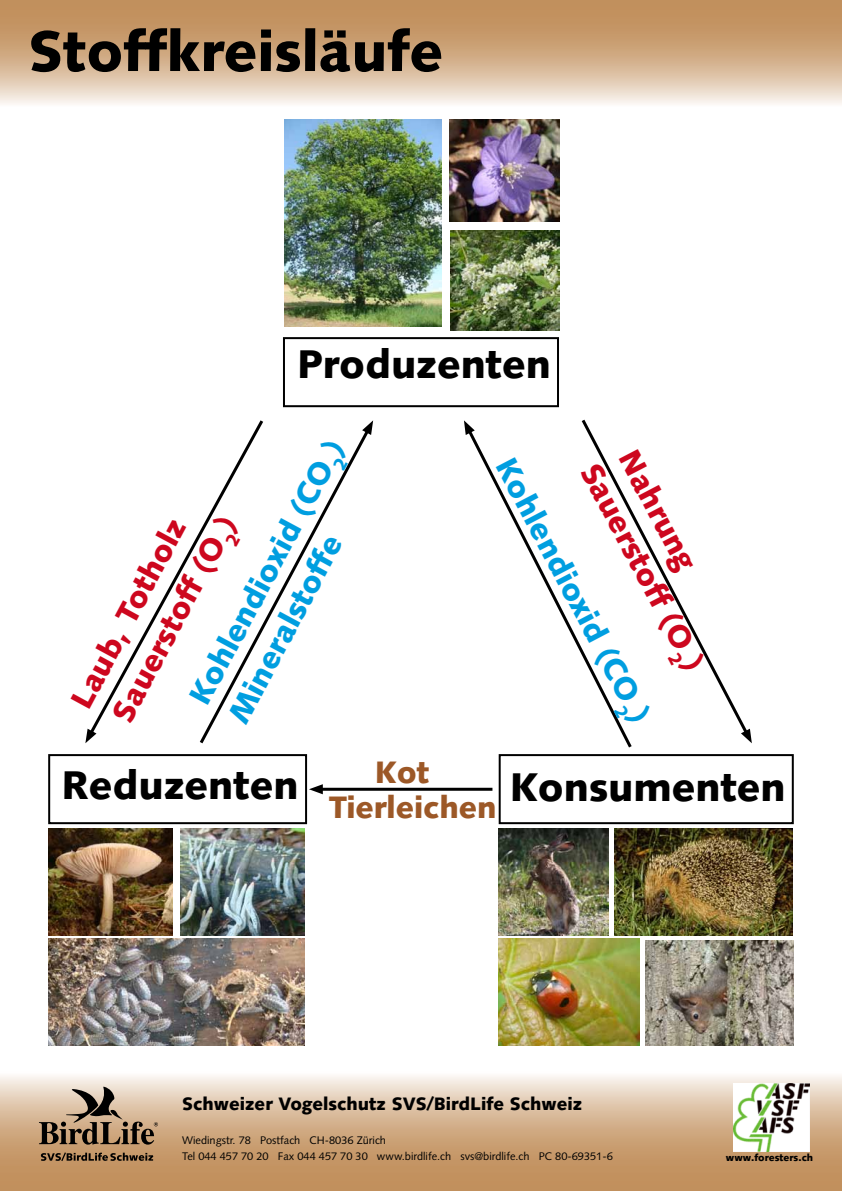
<style>
.page{position:relative;width:842px;height:1191px;background:#fff}
.page>*{position:absolute;margin:0;border:0;box-sizing:border-box;transform-origin:0 0}
.t1{font:900 57px "Syntax LT";color:#000}
.t2{font:900 40px "Syntax LT";color:#000}
.t3{font:900 31px/43.1px "Syntax LT";color:#009ee0}
.t4{font:900 31px/42.9px "Syntax LT";color:#cd071e}
.t5{font:900 31px/35px "Syntax LT";color:#9c5827}
.t6{font:900 18px "Syntax LT";color:#000}
.t7{font:11px/16px "Syntax LT";color:#000}
.t8{font:900 10px "Syntax LT";color:#000}
</style>
<div class="page">
<svg style="left:0;top:0;width:842px;height:104px;background:#d3b08c"></svg>
<svg style="left:0;top:1076px;width:842px;height:115px;background:#d2af8a"></svg>
<svg style="left:39px;top:1086px;width:119px;height:58px;background:#a58f7a"></svg>
<svg style="left:41px;top:1152px;width:112px;height:9px"></svg>
<img style="left:733px;top:1083px;width:77px;height:68px">
<div style="left:283px;top:337px;width:276px;height:70px;border:2px solid #000"></div>
<div style="left:48px;top:754px;width:259px;height:70px;border:2px solid #000"></div>
<div style="left:499px;top:754px;width:295px;height:70px;border:2px solid #000"></div>
<hr style="left:317px;top:787px;width:175px;height:3px;background:#000">
<svg style="left:309px;top:784px;width:14px;height:10px"></svg>
<svg style="left:199px;top:435px;width:168px;height:309px"></svg>
<svg style="left:362px;top:420px;width:11px;height:15px"></svg>
<svg style="left:92px;top:420px;width:174px;height:320px"></svg>
<svg style="left:85px;top:728px;width:11px;height:15px"></svg>
<svg style="left:469px;top:435px;width:163px;height:313px"></svg>
<svg style="left:464px;top:420px;width:11px;height:15px"></svg>
<svg style="left:579px;top:419px;width:167px;height:321px"></svg>
<svg style="left:741px;top:728px;width:11px;height:15px"></svg>
<img style="left:284px;top:119px;width:158px;height:207px">
<img style="left:48px;top:829px;width:124px;height:106px">
<img style="left:180px;top:829px;width:124px;height:106px">
<img style="left:48px;top:938px;width:256px;height:107px">
<img style="left:499px;top:938px;width:140px;height:107px">
<img style="left:499px;top:829px;width:109px;height:106px">
<img style="left:614px;top:829px;width:179px;height:106px">
<img style="left:449px;top:119px;width:110px;height:103px">
<img style="left:450px;top:230px;width:109px;height:100px">
<img style="left:645px;top:940px;width:149px;height:105px">
<p class="t1" style="left:28px;top:17px;width:416px">Stoffkreisläufe</p>
<p class="t2" style="left:297px;top:341px;width:256px">Produzenten</p>
<p class="t3" style="left:178px;top:692px;width:296px;rotate:-62deg">Kohlendioxid (CO<sub>2</sub>)<br>Mineralstoffe</p>
<p class="t4" style="left:60px;top:696px;width:238px;rotate:-62deg">Laub, Totholz<br>Sauerstoff (O<sub>2</sub>)</p>
<p class="t4" style="left:642px;top:437px;width:230px;line-height:39.9px;rotate:62deg">Nahrung<br>Sauerstoff (O<sub>2</sub>)</p>
<p class="t3" style="left:523px;top:450px;width:296px;rotate:62deg">Kohlendioxid (CO<sub>2</sub>)</p>
<p class="t5" style="left:329px;top:754px;width:169px;text-indent:46px">Kot<br>Tierleichen</p>
<p class="t2" style="left:61px;top:761px;width:239px">Reduzenten</p>
<p class="t2" style="left:510px;top:763px;width:277px">Konsumenten</p>
<p class="t6" style="left:182px;top:1092px;width:401px">Schweizer Vogelschutz SVS/BirdLife Schweiz</p>
<p class="t7" style="left:182px;top:1131px;width:432px">Wiedingstr. 78 Postfach CH-8036 Zürich<br>Tel 044 457 70 20 Fax 044 457 70 30 www.birdlife.ch svs@birdlife.ch PC 80-69351-6</p>
<p class="t8" style="left:726px;top:1152px;width:89px">www.foresters.ch</p>
</div>
